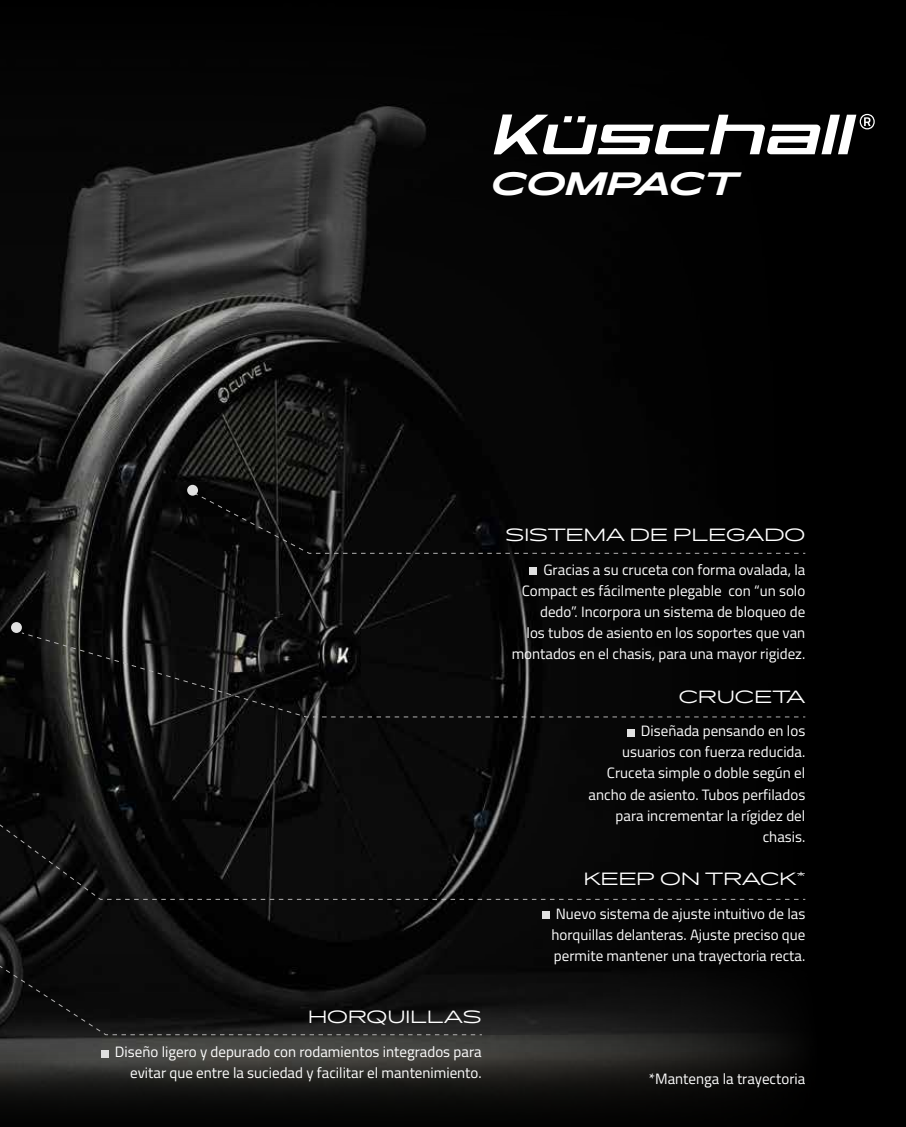
<style>
.page{position:relative;width:906px;height:1127px;background:#000}
.page>*{position:absolute;margin:0;border:0;box-sizing:border-box;transform-origin:0 0}
.t1{font:italic 700 31.5px "Pano";letter-spacing:.005em;color:#fff}
.t2{font:300 17.25px "Pano";color:#fff}
.t3{font:15px/21px "Titillium Web";color:#fff;text-align:right}
</style>
<div class="page">
<img style="left:0;top:104px;width:815px;height:1000px">
<svg style="left:21px;top:632px;width:785px;height:86px"></svg>
<div style="left:11px;top:622px;width:11px;height:11px;background:#e1e1e1;border-radius:50%"></div>
<svg style="left:194px;top:493px;width:612px;height:61px"></svg>
<div style="left:187px;top:485px;width:11px;height:11px;background:#e1e1e1;border-radius:50%"></div>
<svg style="left:0;top:955px;width:483px;height:80px"></svg>
<div style="left:542px;top:912px;width:7px;height:7px;background:#e1e1e1"></div>
<div style="left:530px;top:568px;width:7px;height:7px;background:#e1e1e1"></div>
<div style="left:627px;top:729px;width:7px;height:7px;background:#e1e1e1"></div>
<div style="left:101px;top:1050px;width:7px;height:7px;background:#e1e1e1"></div>
<svg style="left:0;top:777px;width:806px;height:123px"></svg>
<svg style="left:494px;top:114px;width:380px;height:40px"></svg>
<h1 class="t1" style="left:491px;top:163px;width:249px">COMPACT</h1>
<p class="t2" style="left:308px;top:1005px;width:175px">HORQUILLAS</p>
<p class="t3" style="left:115px;top:1040px;width:368px">Diseño ligero y depurado con rodamientos integrados para evitar que entre la suciedad y facilitar el mantenimiento.</p>
<p class="t2" style="left:505px;top:523px;width:301px">SISTEMA DE PLEGADO</p>
<p class="t3" style="left:512px;top:558px;width:295px">Gracias a su cruceta con forma ovalada, la Compact es fácilmente plegable con “un solo dedo”. Incorpora un sistema de bloqueo de<br>los tubos de asiento en los soportes que van montados en el chasis, para una mayor rigidez.</p>
<p class="t2" style="left:678px;top:685px;width:128px">CRUCETA</p>
<p class="t3" style="left:588px;top:720px;width:218px">Diseñada pensando en los usuarios con fuerza reducida.<br>Cruceta simple o doble según el ancho de asiento. Tubos perfilados para incrementar la rígidez del chasis.</p>
<p class="t2" style="left:584px;top:867px;width:223px">KEEP ON TRACK<sup>*</sup></p>
<p class="t3" style="left:551px;top:902px;width:255px;text-align:justify">Nuevo sistema de ajuste intuitivo de las horquillas delanteras. Ajuste preciso que permite mantener una trayectoria recta.</p>
<p class="t3" style="left:649px;top:1068px;width:158px">*Mantenga la trayectoria</p>
</div>
